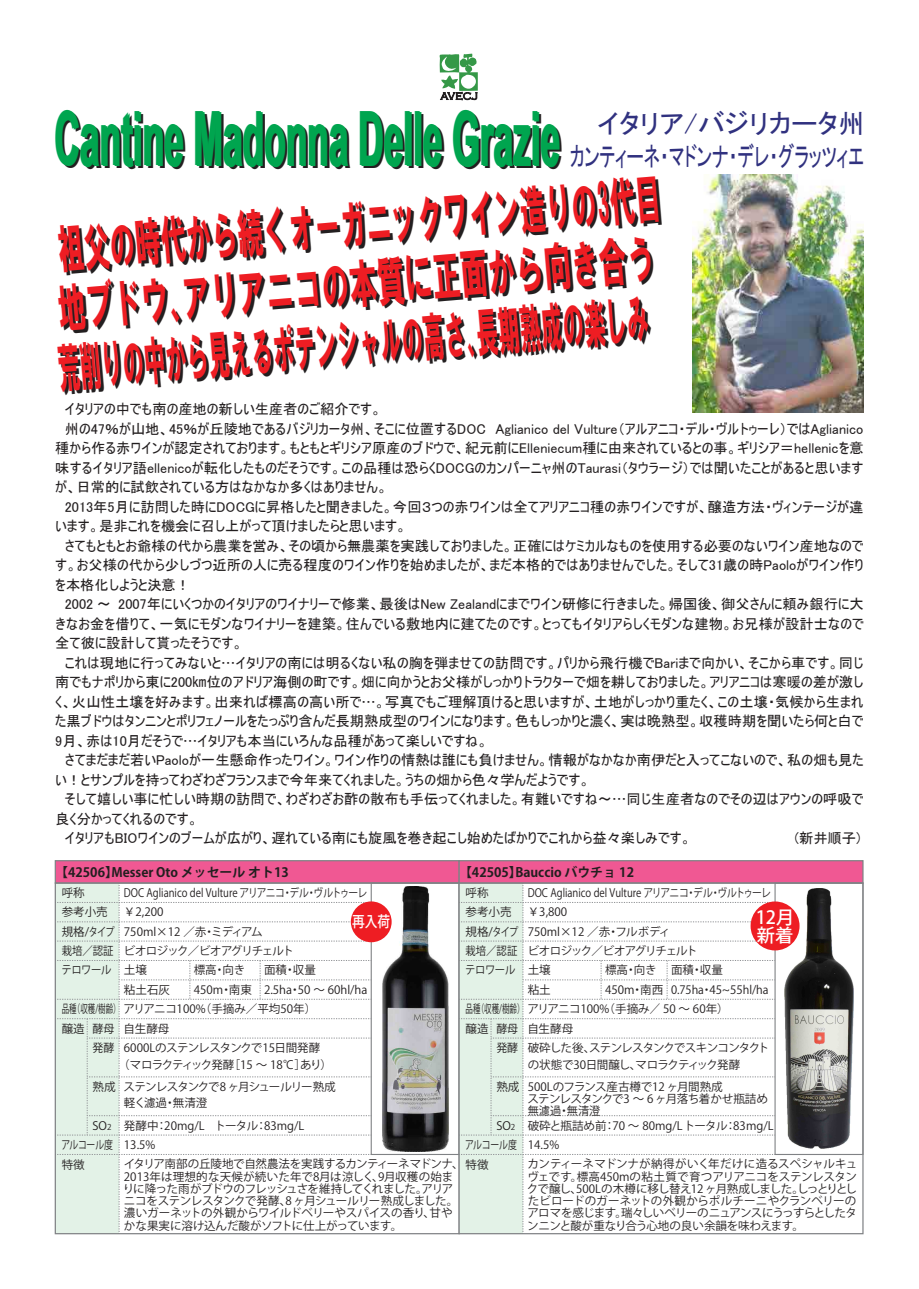
<style>
.page{position:relative;width:919px;height:1289px;background:#fff}
.page>*{position:absolute;margin:0;border:0;box-sizing:border-box;transform-origin:0 0}
.t1{font:700 75px "Arial";color:#00a54f;scale:.47 1}
.t2{font:52.5px/59.2px "HG Soei Kakugothic UB";color:#ee1d23;scale:.49 1}
.t3{font:27px/32.8px "JK P Gothic";color:#30317f;text-align:right}
.t4{font:500 18.15px/18px "Koz Go Pro";color:#fff}
.t5{font:500 15.15px "Koz Go Pro";color:#fff;scale:.84 1}
.t6{font:14.25px/19.5px "MS UI Gothic";letter-spacing:.005em;color:#231f20}
.t7{font:700 12.9px "Koz Go Pro";color:#231f20}
.t8{font:11.55px/12.3px "Koz Go Pro";letter-spacing:-.01em;color:#231f20}
.t9{font:11.55px/19.4px "Koz Go Pro";letter-spacing:-.01em;color:#231f20;scale:.85 1}
.t10{font:11.55px/19.4px "Koz Go Pro";letter-spacing:-.01em;color:#231f20;scale:.65 1}
.t11{font:11.55px/16.5px "Koz Go Pro";letter-spacing:-.065em;color:#231f20}
.t12{font:11.55px/16.5px "Koz Go Pro";letter-spacing:-.045em;color:#231f20;text-align:center}
.t13{font:11.55px/19.4px "Koz Go Pro";letter-spacing:-.06em;color:#231f20}
.t14{font:11.55px/19.4px "Koz Go Pro";letter-spacing:-.05em;color:#231f20}
.t15{font:11.55px/16.5px "Koz Go Pro";letter-spacing:-.08em;color:#231f20}
.t16{font:11.55px/19.5px "Koz Go Pro";letter-spacing:-.01em;color:#231f20;scale:.77 1}
.t17{font:11.55px "Koz Go Pro";letter-spacing:-.01em;color:#231f20;scale:.9 1}
.t18{font:11.55px "Koz Go Pro";letter-spacing:-.01em;color:#231f20;scale:.95 1}
.s1{font-size:8.1px}
</style>
<div class="page">
<img style="left:692px;top:174px;width:171px;height:238px">
<svg style="left:439px;top:54px;width:39px;height:47px"></svg>
<div style="left:55px;top:860px;width:404px;height:23px;background:#f05893;border:1px solid #808285"></div>
<div style="left:370px;top:882px;width:89px;height:272px;border:1px solid #808285"></div>
<svg style="left:55px;top:883px;width:316px;height:350px"></svg>
<img style="left:382px;top:886px;width:66px;height:265px">
<div style="left:351px;top:902px;width:40px;height:39px;background:#ee1d23;border-radius:50%"></div>
<div style="left:351px;top:901px;width:40px;height:41px;border:2px solid #ee1d23;border-radius:50%"></div>
<div style="left:458px;top:860px;width:405px;height:23px;background:#f05893;border:1px solid #808285"></div>
<div style="left:774px;top:882px;width:89px;height:272px;border:1px solid #808285"></div>
<svg style="left:459px;top:883px;width:316px;height:350px"></svg>
<img style="left:784px;top:888px;width:69px;height:260px">
<div style="left:751px;top:902px;width:47px;height:47px;background:#ee1d23;border-radius:50%"></div>
<div style="left:750px;top:901px;width:49px;height:49px;border:2px solid #ee1d23;border-radius:50%"></div>
<h1 class="t1" style="left:306px;top:88px;width:227px">n l</h1>
<h1 class="t1" style="left:530px;top:88px;width:22px">i</h1>
<h3 class="t3" style="left:570px;top:107px;width:296px">イタリア/バジリカータ州<br>カンティーネ・マドンナ・デレ・グラッツィエ</h3>
<h1 class="t1" style="left:55px;top:90px;width:1077px">Cantine Madonna Delle Grazie</h1>
<h2 class="t2" style="left:45px;top:221px;width:1257px;rotate:-5deg">祖父の時代から続くオーガニックワイン造りの3代目地ブドウ、アリアニコの本質に正面から向き合う荒削りの中から見えるポテンシャルの高さ、長期熟成の楽しみ</h2>
<h1 class="t1" style="left:79px;top:88px;width:181px">a n</h1>
<p class="t6" style="left:55px;top:399px;width:809px">　イタリアの中でも南の産地の新しい生産者のご紹介です。<br>　州の47％が山地、45％が丘陵地であるバジリカータ州、そこに位置するDOC　Aglianico del Vulture（アルアニコ・デル・ヴルトゥーレ）ではAglianico種から作る赤ワインが認定されております。もともとギリシア原産のブドウで、紀元前にElleniecum種に由来されているとの事。ギリシア＝hellenicを意味するイタリア語ellenicoが転化したものだそうです。この品種は恐らくDOCGのカンパーニャ州のTaurasi（タウラージ）では聞いたことがあると思いますが、日常的に試飲されている方はなかなか多くはありません。<br>　2013年5月に訪問した時にDOCGに昇格したと聞きました。今回３つの赤ワインは全てアリアニコ種の赤ワインですが、醸造方法・ヴィンテージが違います。是非これを機会に召し上がって頂けましたらと思います。<br>　さてもともとお爺様の代から農業を営み、その頃から無農薬を実践しておりました。正確にはケミカルなものを使用する必要のないワイン産地なのです。お父様の代から少しづつ近所の人に売る程度のワイン作りを始めましたが、まだ本格的ではありませんでした。そして31歳の時Paoloがワイン作りを本格化しようと決意！<br>　2002 ～ 2007年にいくつかのイタリアのワイナリーで修業、最後はNew Zealandにまでワイン研修に行きました。帰国後、御父さんに頼み銀行に大きなお金を借りて、一気にモダンなワイナリーを建築。住んでいる敷地内に建てたのです。とってもイタリアらしくモダンな建物。お兄様が設計士なので全て彼に設計して貰ったそうです。<br>　これは現地に行ってみないと…イタリアの南には明るくない私の胸を弾ませての訪問です。パリから飛行機でBariまで向かい、そこから車です。同じ南でもナポリから東に200㎞位のアドリア海側の町です。畑に向かうとお父様がしっかりトラクターで畑を耕しておりました。アリアニコは寒暖の差が激しく、火山性土壌を好みます。出来れば標高の高い所で…。写真でもご理解頂けると思いますが、土地がしっかり重たく、この土壌・気候から生まれた黒ブドウはタンニンとポリフェノールをたっぷり含んだ長期熟成型のワインになります。色もしっかりと濃く、実は晩熟型。収穫時期を聞いたら何と白で9月、赤は10月だそうで…イタリアも本当にいろんな品種があって楽しいですね。<br>　さてまだまだ若いPaoloが一生懸命作ったワイン。ワイン作りの情熱は誰にも負けません。情報がなかなか南伊だと入ってこないので、私の畑も見たい！とサンプルを持ってわざわざフランスまで今年来てくれました。うちの畑から色々学んだようです。<br>　そして嬉しい事に忙しい時期の訪問で、わざわざお酢の散布も手伝ってくれました。有難いですね～…同じ生産者なのでその辺はアウンの呼吸で良く分かってくれるのです。<br>　イタリアもBIOワインのブームが広がり、遅れている南にも旋風を巻き起こし始めたばかりでこれから益々楽しみです。　　　　　　　　　　 (新井順子)</p>
<p class="t7" style="left:55px;top:863px;width:235px">【42506】Messer Oto メッセール オト13</p>
<p class="t7" style="left:459px;top:863px;width:176px">【42505】Bauccio バウチョ 12</p>
<p class="t9" style="left:124px;top:883px;width:288px">DOC Aglianico del Vulture アリアニコ・デル・ヴルトゥーレ￥2,200</p>
<p class="t8" style="left:62px;top:883px;width:48px;line-height:19.4px">呼称<br>参考小売</p>
<p class="t5" style="left:352px;top:911px;width:47px">再入荷</p>
<p class="t13" style="left:124px;top:922px;width:171px">750ml×12 ／赤・ミディアム<br>ビオロジック／ビオアグリチェルト土壌<br>粘土石灰</p>
<p class="t8" style="left:62px;top:922px;width:54px;line-height:19.2px">規格/タイプ栽培／認証</p>
<p class="t8" style="left:194px;top:960px;width:60px;line-height:19.4px">標高・向き<br>450m・南東</p>
<p class="t8" style="left:264px;top:960px;width:105px;line-height:19.4px">面積・収量<br>2.5ha・50 ～ 60hl/ha</p>
<p class="t17" style="left:61px;top:962px;width:57px">テロワール</p>
<p class="t10" style="left:62px;top:999px;width:393px">品種（収穫/樹齢）アリアニコ100%（手摘み／平均50年）醸造</p>
<p class="t8" style="left:124px;top:1022px;width:47px">自生酵母</p>
<p class="t18" style="left:92px;top:1020px;width:25px">酵母</p>
<p class="t9" style="left:527px;top:883px;width:288px">DOC Aglianico del Vulture アリアニコ・デル・ヴルトゥーレ￥3,800</p>
<p class="t8" style="left:465px;top:883px;width:48px;line-height:19.4px">呼称<br>参考小売</p>
<p class="t4" style="left:755px;top:908px;width:40px">12月新着</p>
<p class="t14" style="left:527px;top:922px;width:171px">750ml×12 ／赤・フルボディ<br>ビオロジック／ビオアグリチェルト土壌<br>粘土</p>
<p class="t8" style="left:465px;top:922px;width:54px;line-height:19.2px">規格/タイプ栽培／認証</p>
<p class="t8" style="left:605px;top:960px;width:60px;line-height:19.4px">標高・向き<br>450m・南西</p>
<p class="t8" style="left:671px;top:960px;width:99px;line-height:19.4px">面積・収量<br>0.75ha・45~55hl/ha</p>
<p class="t17" style="left:465px;top:962px;width:57px">テロワール</p>
<p class="t10" style="left:465px;top:999px;width:406px">品種（収穫/樹齢）アリアニコ100%（手摘み／ 50 ～ 60年）醸造</p>
<p class="t8" style="left:527px;top:1022px;width:47px">自生酵母</p>
<p class="t18" style="left:496px;top:1020px;width:25px">酵母</p>
<p class="t18" style="left:92px;top:1040px;width:25px">発酵</p>
<p class="t12" style="left:118px;top:1039px;width:215px">6000Lのステンレスタンクで15日間発酵<br>（マロラクティック発酵［15 ～ 18℃］あり）</p>
<p class="t18" style="left:496px;top:1040px;width:25px">発酵</p>
<p class="t11" style="left:527px;top:1039px;width:243px">破砕した後、ステンレスタンクでスキンコンタクトの状態で30日間醸し、マロラクティック発酵</p>
<p class="t8" style="left:92px;top:1080px;width:25px">熟成</p>
<p class="t15" style="left:123px;top:1078px;width:214px">ステンレスタンクで8 ヶ月シュールリー熟成軽く濾過・無清澄</p>
<p class="t8" style="left:496px;top:1080px;width:25px">熟成</p>
<p class="t8" style="left:527px;top:1080px;width:242px">500Lのフランス産古樽で12 ヶ月間熟成<br>ステンレスタンクで3 ～ 6 ヶ月落ち着かせ瓶詰め無濾過・無清澄　</p>
<p class="t8" style="left:92px;top:1119px;width:20px">SO<span class="s1">2</span></p>
<p class="t16" style="left:61px;top:1135px;width:69px">アルコール度特徴</p>
<p class="t8" style="left:124px;top:1115px;width:182px;line-height:19.4px">発酵中：20mg/L　トータル：83mg/L<br>13.5%</p>
<p class="t8" style="left:496px;top:1119px;width:20px">SO<span class="s1">2</span></p>
<p class="t16" style="left:465px;top:1135px;width:69px">アルコール度</p>
<p class="t8" style="left:527px;top:1115px;width:247px;line-height:19.4px">破砕と瓶詰め前：70 ～ 80mg/L トータル：83mg/L<br>14.5%</p>
<p class="t8" style="left:123px;top:1158px;width:367px">イタリア南部の丘陵地で自然農法を実践するカンティーネマドンナ、特徴2013年は理想的な天候が続いた年で8月は涼しく、9月収穫の始ま<br>りに降った雨がブドウのフレッシュさを維持してくれました。アリア<br>ニコをステンレスタンクで発酵、8 ヶ月シュールリー熟成しました。<br>濃いガーネットの外観からワイルドベリーやスパイスの香り、甘や<br>かな果実に溶け込んだ酸がソフトに仕上がっています。</p>
<p class="t8" style="left:527px;top:1158px;width:332px;text-align:justify">カンティーネマドンナが納得がいく年だけに造るスペシャルキュヴェです。標高450mの粘土質で育つアリアニコをステンレスタンクで醸し、500Lの木樽に移し替え12 ヶ月熟成しました。しっとりとしたビロードのガーネットの外観からポルチーニやクランベリーのアロマを感じます。瑞々しいベリーのニュアンスにうっすらとしたタンニンと酸が重なり合う心地の良い余韻を味わえます。</p>
</div>
